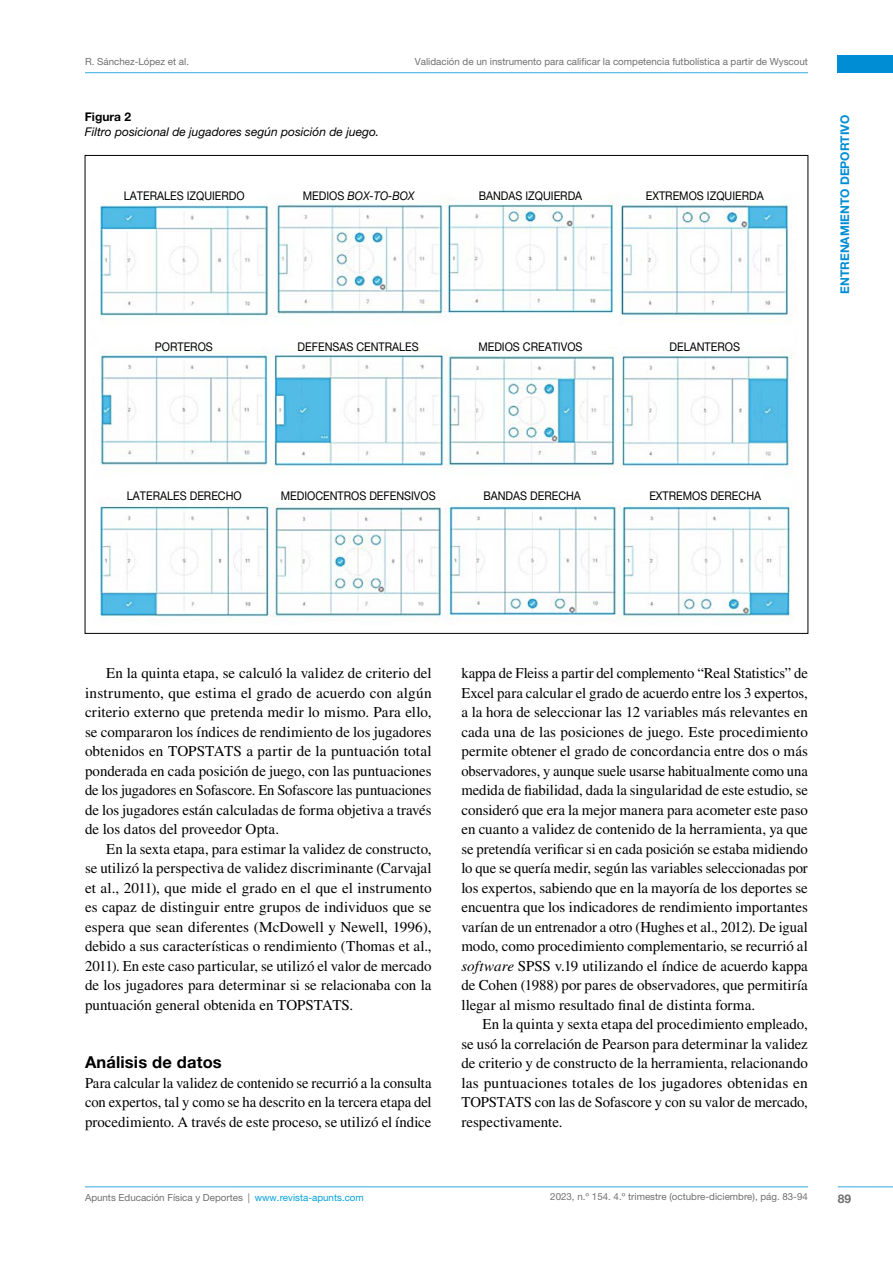
<style>
.page{position:relative;width:893px;height:1263px;background:#fff}
.page>*{position:absolute;margin:0;border:0;box-sizing:border-box;transform-origin:0 0}
.t1{font:700 16.5px "Helvetica Neue LT Pro";letter-spacing:.01em;color:#000}
.t2{font:15px/19.5px "Times LT Std";color:#000;text-align:justify}
.t3{font:12px "Helvetica Neue LT Pro";color:#000;scale:.9 1}
.t4{font:italic 12px "Helvetica Neue LT Pro";color:#000}
.t5{font:700 12px "Helvetica Neue LT Pro";color:#008dd4}
.t6{font:italic 12px "Helvetica Neue LT Pro";color:#000;scale:.9 1}
.t7{font:700 12px "Helvetica Neue LT Pro";color:#000}
.t8{font:700 12px "Helvetica Neue LT Pro";color:#706f6f}
.t9{font:9.75px "Helvetica Neue LT Pro";color:#706f6f}
.s1{font-style:normal}
.s2{font-style:italic}
.s3{color:#00a1de}
</style>
<div class="page">
<hr style="left:85px;top:72px;width:723px;height:1px;background:#32ace3">
<div style="left:838px;top:56px;width:55px;height:17px;background:#008dd4"></div>
<hr style="left:85px;top:1186px;width:723px;height:1px;background:#32ace3">
<hr style="left:838px;top:1186px;width:55px;height:1px;background:#32ace3">
<img style="left:100px;top:198px;width:693px;height:425px">
<p class="t9" style="left:85px;top:55px;width:105px">R. Sánchez-López et al.</p>
<p class="t9" style="left:415px;top:55px;width:394px">Validación de un instrumento para calificar la competencia futbolística a partir de Wyscout</p>
<p class="t7" style="left:85px;top:110px;width:48px">Figura 2</p>
<p class="t4" style="left:85px;top:125px;width:296px">Filtro posicional de jugadores según posición de juego.</p>
<p class="t3" style="left:124px;top:189px;width:136px">LATERALES IZQUIERDO</p>
<p class="t6" style="left:303px;top:189px;width:126px"><span class="s1">MEDIOS</span> BOX-TO-BOX</p>
<p class="t3" style="left:479px;top:189px;width:117px">BANDAS IZQUIERDA</p>
<p class="t3" style="left:646px;top:189px;width:132px">EXTREMOS IZQUIERDA</p>
<p class="t3" style="left:155px;top:339px;width:66px">PORTEROS</p>
<p class="t3" style="left:298px;top:339px;width:136px">DEFENSAS CENTRALES</p>
<p class="t3" style="left:478px;top:339px;width:117px">MEDIOS CREATIVOS</p>
<p class="t3" style="left:670px;top:339px;width:80px">DELANTEROS</p>
<p class="t5" style="left:838px;top:294px;width:181px;rotate:-90deg">ENTRENAMIENTO DEPORTIVO</p>
<p class="t3" style="left:127px;top:489px;width:129px">LATERALES DERECHO</p>
<p class="t3" style="left:281px;top:489px;width:174px">MEDIOCENTROS DEFENSIVOS</p>
<p class="t3" style="left:483px;top:489px;width:110px">BANDAS DERECHA</p>
<p class="t3" style="left:649px;top:489px;width:126px">EXTREMOS DERECHA</p>
<p class="t2" style="left:85px;top:663px;width:348px;text-indent:21px">En la quinta etapa, se calculó la validez de criterio del instrumento, que estima el grado de acuerdo con algún criterio externo que pretenda medir lo mismo. Para ello, se compararon los índices de rendimiento de los jugadores obtenidos en TOPSTATS a partir de la puntuación total ponderada en cada posición de juego, con las puntuaciones de los jugadores en Sofascore. En Sofascore las puntuaciones de los jugadores están calculadas de forma objetiva a través de los datos del proveedor Opta.</p>
<p class="t2" style="left:85px;top:839px;width:348px;text-indent:21px">En la sexta etapa, para estimar la validez de constructo, se utilizó la perspectiva de validez discriminante (Carvajal et al., 2011), que mide el grado en el que el instrumento es capaz de distinguir entre grupos de individuos que se espera que sean diferentes (McDowell y Newell, 1996), debido a sus características o rendimiento (Thomas et al., 2011). En este caso particular, se utilizó el valor de mercado de los jugadores para determinar si se relacionaba con la puntuación general obtenida en TOPSTATS.</p>
<p class="t1" style="left:85px;top:1052px;width:138px">Análisis de datos</p>
<p class="t2" style="left:85px;top:1073px;width:348px">Para calcular la validez de contenido se recurrió a la consulta con expertos, tal y como se ha descrito en la tercera etapa del procedimiento. A través de este proceso, se utilizó el índice</p>
<p class="t2" style="left:461px;top:663px;width:348px">kappa de Fleiss a partir del complemento “Real Statistics” de Excel para calcular el grado de acuerdo entre los 3 expertos, a la hora de seleccionar las 12 variables más relevantes en cada una de las posiciones de juego. Este procedimiento permite obtener el grado de concordancia entre dos o más observadores, y aunque suele usarse habitualmente como una medida de fiabilidad, dada la singularidad de este estudio, se consideró que era la mejor manera para acometer este paso en cuanto a validez de contenido de la herramienta, ya que se pretendía verificar si en cada posición se estaba midiendo lo que se quería medir, según las variables seleccionadas por los expertos, sabiendo que en la mayoría de los deportes se encuentra que los indicadores de rendimiento importantes varían de un entrenador a otro (Hughes et al., 2012). De igual modo, como procedimiento complementario, se recurrió al <span class="s2">software</span> SPSS v.19 utilizando el índice de acuerdo kappa de Cohen (1988) por pares de observadores, que permitiría llegar al mismo resultado final de distinta forma.</p>
<p class="t2" style="left:461px;top:1014px;width:348px;text-indent:21px">En la quinta y sexta etapa del procedimiento empleado, se usó la correlación de Pearson para determinar la validez de criterio y de constructo de la herramienta, relacionando las puntuaciones totales de los jugadores obtenidas en TOPSTATS con las de Sofascore y con su valor de mercado, respectivamente.</p>
<p class="t9" style="left:85px;top:1192px;width:280px">Apunts Educación Física y Deportes | <span class="s3">www.revista-apunts.com</span></p>
<p class="t9" style="left:550px;top:1191px;width:259px">2023, n.º 154. 4.º trimestre (octubre-diciembre), pág. 83-94</p>
<p class="t8" style="left:838px;top:1191px;width:15px">89</p>
</div>
